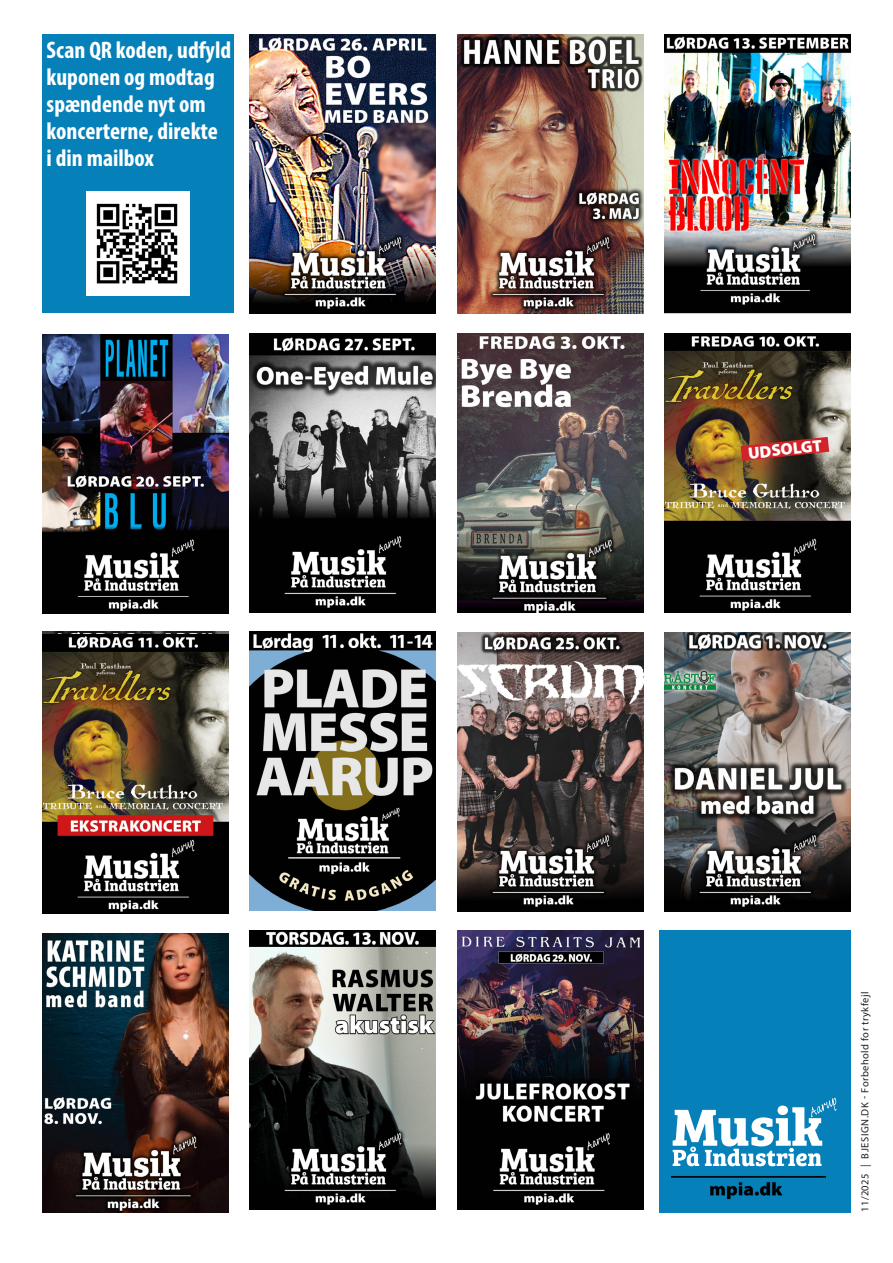
<style>
.page{position:relative;width:893px;height:1263px;background:#fff}
.page>*{position:absolute;margin:0;border:0;box-sizing:border-box;transform-origin:0 0}
.t1{font:700 condensed 24px/27px "Myriad Pro";color:#fff}
.t2{font:900 16.65px "Myriad Pro";color:#fff}
.t3{font:10.5px "Myriad Pro";letter-spacing:.04em;color:#231f20}
</style>
<div class="page">
<div style="left:43px;top:34px;width:191px;height:279px;background:#0580b9"></div>
<img style="left:86px;top:191px;width:104px;height:105px">
<img style="left:42px;top:934px;width:186px;height:279px">
<img style="left:250px;top:34px;width:186px;height:279px">
<img style="left:457px;top:333px;width:186px;height:279px">
<img style="left:664px;top:632px;width:186px;height:279px">
<img style="left:457px;top:34px;width:186px;height:279px">
<img style="left:42px;top:634px;width:186px;height:279px">
<img style="left:250px;top:931px;width:186px;height:279px">
<img style="left:457px;top:931px;width:186px;height:279px">
<img style="left:664px;top:34px;width:186px;height:279px">
<img style="left:250px;top:632px;width:186px;height:279px">
<img style="left:42px;top:334px;width:186px;height:279px">
<img style="left:250px;top:333px;width:186px;height:279px">
<img style="left:457px;top:633px;width:186px;height:278px">
<img style="left:664px;top:333px;width:186px;height:279px">
<svg style="left:741px;top:437px;width:88px;height:24px;background:#a4302d"></svg>
<div style="left:659px;top:931px;width:191px;height:282px;background:#0580b9"></div>
<svg style="left:673px;top:1097px;width:164px;height:69px"></svg>
<img style="left:671px;top:1176px;width:155px;height:24px">
<p class="t1" style="left:47px;top:36px;width:186px">Scan QR koden, udfyld kuponen og modtag</p>
<p class="t1" style="left:47px;top:90px;width:173px">spændende nyt om koncerterne, direkte</p>
<p class="t1" style="left:47px;top:144px;width:109px">i din mailbox</p>
<p class="t2" style="left:747px;top:442px;width:76px;rotate:-6deg">UDSOLGT</p>
<p class="t3" style="left:858px;top:1212px;width:222px;rotate:-90deg">11/2025 | BJESIGN.DK - Forbehold for trykfejl</p>
</div>
